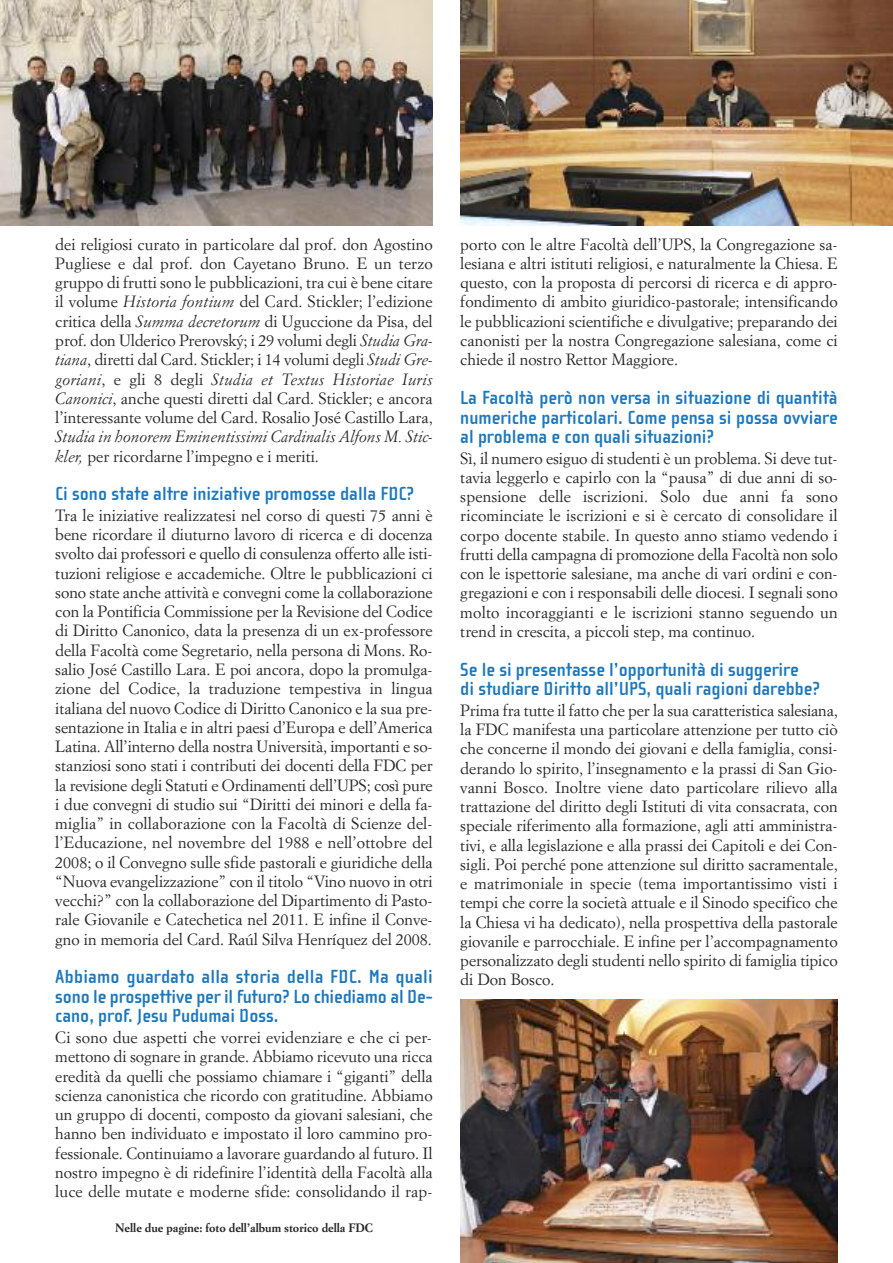
<style>
.page{position:relative;width:893px;height:1263px;background:#fff}
.page>*{position:absolute;margin:0;border:0;box-sizing:border-box;transform-origin:0 0}
.t1{font:700 19.5px/19.5px "Cholla Sans";color:#1c77bd;text-align:justify}
.t2{font:16.05px/19.2px "Simoncini Garamond";color:#272627;text-align:justify}
.t3{font:italic 16.05px/19.2px "Simoncini Garamond";letter-spacing:-.005em;color:#272627}
.t4{font:700 12px "Simoncini Garamond";color:#272627}
.s1{font-style:italic}
.s2{font-style:normal}
</style>
<div class="page">
<img style="left:0;top:0;width:433px;height:225px">
<img style="left:460px;top:0;width:433px;height:225px">
<img style="left:460px;top:999px;width:378px;height:264px">
<p class="t2" style="left:55px;top:236px;width:379px">dei religiosi curato in particolare dal prof. don Agostino Pugliese e dal prof. don Cayetano Bruno. E un terzo gruppo di frutti sono le pubblicazioni, tra cui è bene citare il volume <span class="s1">Historia fontium</span> del Card. Stickler; l’edizione critica della <span class="s1">Summa decretorum</span> di Uguccione da Pisa, del prof. don Ulderico Prerovský; i 29 volumi degli <span class="s1">Studia Gra&shy;tiana</span>, diretti dal Card. Stickler; i 14 volumi degli <span class="s1">Studi Gre&shy;goriani</span>, e gli 8 degli <span class="s1">Studia et Textus Historiae Iuris Canonici</span>, anche questi diretti dal Card. Stickler; e ancora l’interessante volume del Card. Rosalio José Castillo Lara,</p>
<p class="t3" style="left:55px;top:428px;width:379px">Studia in honorem Eminentissimi Cardinalis Alfons M. Stic&shy;kler, <span class="s2">per ricordarne l’impegno e i meriti.</span></p>
<p class="t1" style="left:55px;top:484px;width:360px">Ci sono state altre iniziative promosse dalla FDC?</p>
<p class="t2" style="left:55px;top:507px;width:379px">Tra le iniziative realizzatesi nel corso di questi 75 anni è bene ricordare il diuturno lavoro di ricerca e di docenza svolto dai professori e quello di consulenza offerto alle isti&shy;tuzioni religiose e accademiche. Oltre le pubblicazioni ci sono state anche attività e convegni come la collaborazione con la Pontificia Commissione per la Revisione del Codice di Diritto Canonico, data la presenza di un ex-professore della Facoltà come Segretario, nella persona di Mons. Ro&shy;salio José Castillo Lara. E poi ancora, dopo la promulga&shy;zione del Codice, la traduzione tempestiva in lingua italiana del nuovo Codice di Diritto Canonico e la sua pre&shy;sentazione in Italia e in altri paesi d’Europa e dell’America Latina. All’interno della nostra Università, importanti e so&shy;stanziosi sono stati i contributi dei docenti della FDC per la revisione degli Statuti e Ordinamenti dell’UPS; così pure i due convegni di studio sui “Diritti dei minori e della fa&shy;miglia” in collaborazione con la Facoltà di Scienze del&shy;l’Educazione, nel novembre del 1988 e nell’ottobre del 2008; o il Convegno sulle sfide pastorali e giuridiche della “Nuova evangelizzazione” con il titolo “Vino nuovo in otri vecchi?” con la collaborazione del Dipartimento di Pasto&shy;rale Giovanile e Catechetica nel 2011. E infine il Conve&shy;gno in memoria del Card. Raúl Silva Henríquez del 2008.</p>
<p class="t1" style="left:55px;top:967px;width:379px">Abbiamo guardato alla storia della FDC. Ma quali sono le prospettive per il futuro? Lo chiediamo al De&shy;cano, prof. Jesu Pudumai Doss.</p>
<p class="t2" style="left:55px;top:1029px;width:379px">Ci sono due aspetti che vorrei evidenziare e che ci per&shy;mettono di sognare in grande. Abbiamo ricevuto una ricca eredità da quelli che possiamo chiamare i “giganti” della scienza canonistica che ricordo con gratitudine. Abbiamo un gruppo di docenti, composto da giovani salesiani, che hanno ben individuato e impostato il loro cammino pro&shy;fessionale. Continuiamo a lavorare guardando al futuro. Il nostro impegno è di ridefinire l’identità della Facoltà alla luce delle mutate e moderne sfide: consolidando il rap-</p>
<p class="t4" style="left:115px;top:1223px;width:259px">Nelle due pagine: foto dell’album storico della FDC</p>
<p class="t2" style="left:460px;top:236px;width:379px">porto con le altre Facoltà dell’UPS, la Congregazione sa&shy;lesiana e altri istituti religiosi, e naturalmente la Chiesa. E questo, con la proposta di percorsi di ricerca e di appro&shy;fondimento di ambito giuridico-pastorale; intensificando le pubblicazioni scientifiche e divulgative; preparando dei canonisti per la nostra Congregazione salesiana, come ci chiede il nostro Rettor Maggiore.</p>
<p class="t1" style="left:460px;top:388px;width:379px">La Facoltà però non versa in situazione di quantità numeriche particolari. Come pensa si possa ovviare al problema e con quali situazioni?</p>
<p class="t2" style="left:460px;top:450px;width:379px">Sì, il numero esiguo di studenti è un problema. Si deve tut&shy;tavia leggerlo e capirlo con la “pausa” di due anni di so&shy;spensione delle iscrizioni. Solo due anni fa sono ricominciate le iscrizioni e si è cercato di consolidare il corpo docente stabile. In questo anno stiamo vedendo i frutti della campagna di promozione della Facoltà non solo con le ispettorie salesiane, ma anche di vari ordini e con&shy;gregazioni e con i responsabili delle diocesi. I segnali sono molto incoraggianti e le iscrizioni stanno seguendo un trend in crescita, a piccoli step, ma continuo.</p>
<p class="t1" style="left:460px;top:659px;width:362px">Se le si presentasse l’opportunità di suggerire<br>di studiare Diritto all’UPS, quali ragioni darebbe?</p>
<p class="t2" style="left:460px;top:702px;width:379px">Prima fra tutte il fatto che per la sua caratteristica salesiana, la FDC manifesta una particolare attenzione per tutto ciò che concerne il mondo dei giovani e della famiglia, consi&shy;derando lo spirito, l’insegnamento e la prassi di San Gio&shy;vanni Bosco. Inoltre viene dato particolare rilievo alla trattazione del diritto degli Istituti di vita consacrata, con speciale riferimento alla formazione, agli atti amministra&shy;tivi, e alla legislazione e alla prassi dei Capitoli e dei Con&shy;sigli. Poi perché pone attenzione sul diritto sacramentale, e matrimoniale in specie (tema importantissimo visti i tempi che corre la società attuale e il Sinodo specifico che la Chiesa vi ha dedicato), nella prospettiva della pastorale giovanile e parrocchiale. E infine per l’accompagnamento personalizzato degli studenti nello spirito di famiglia tipico di Don Bosco.</p>
</div>
